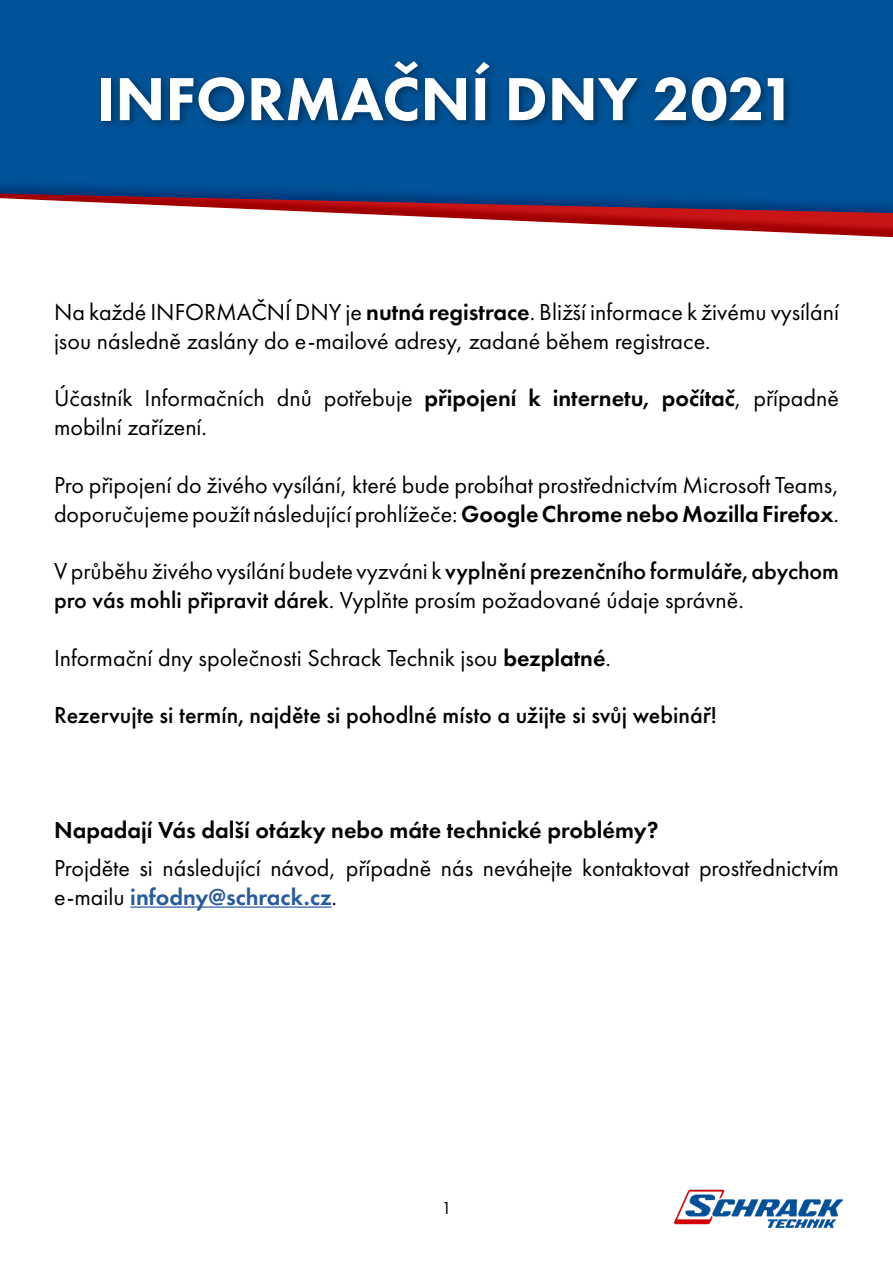
<style>
.page{position:relative;width:893px;height:1263px;background:#fff}
.page>*{position:absolute;margin:0;border:0;box-sizing:border-box;transform-origin:0 0}
.t1{font:800 63px "Futura PT";color:#fff}
.t2{font:24px/28.8px "Futura PT";color:#000}
.t3{font:500 24px "Futura PT";color:#000}
.t4{font:600 24px "Futura PT";color:#000}
.t5{font:18px "Futura PT";color:#000}
.s1{font-weight:600}
.s2{font-weight:500}
.s3{font-weight:600;color:#275b9b}
</style>
<div class="page">
<img style="left:673px;top:1189px;width:169px;height:39px">
<svg style="left:432px;top:217px;width:461px;height:21px"></svg>
<svg style="left:0;top:0;width:893px;height:217px;background:#125291"></svg>
<div style="left:95px;top:57px;width:700px;height:75px;background:#000;opacity:.39"></div>
<hr style="left:130px;top:906px;width:202px;height:2px;background:#275b9b">
<h1 class="t1" style="left:96px;top:60px;width:702px">INFORMAČNÍ DNY 2021</h1>
<p class="t2" style="left:54px;top:297px;width:786px">Na každé INFORMAČNÍ DNY je <span class="s1">nutná registrace</span>. Bližší informace k živému vysílání jsou následně zaslány do e-mailové adresy, zadané během registrace.</p>
<p class="t2" style="left:54px;top:384px;width:786px">Účastník Informačních dnů potřebuje <span class="s1">připojení k internetu, počítač</span>, případně mobilní zařízení.</p>
<p class="t2" style="left:54px;top:470px;width:786px">Pro připojení do živého vysílání, které bude probíhat prostřednictvím Microsoft Teams, doporučujeme použít následující prohlížeče: <span class="s1">Google Chrome nebo Mozilla Firefox</span>.</p>
<p class="t2" style="left:54px;top:557px;width:786px">V průběhu živého vysílání budete vyzváni k <span class="s2">vyplnění prezenčního formuláře, abychom pro vás mohli připravit dárek</span>. Vyplňte prosím požadované údaje správně.</p>
<p class="t2" style="left:54px;top:643px;width:559px">Informační dny společnosti Schrack Technik jsou <span class="s1">bezplatné</span>.</p>
<p class="t3" style="left:54px;top:701px;width:664px">Rezervujte si termín, najděte si pohodlné místo a užijte si svůj webinář!</p>
<p class="t4" style="left:54px;top:815px;width:606px">Napadají Vás další otázky nebo máte technické problémy?</p>
<p class="t2" style="left:54px;top:853px;width:786px">Projděte si následující návod, případně nás neváhejte kontaktovat prostřednictvím e-mailu <span class="s3">infodny@schrack.cz</span>.</p>
<p class="t5" style="left:441px;top:1197px;width:12px">1</p>
</div>
